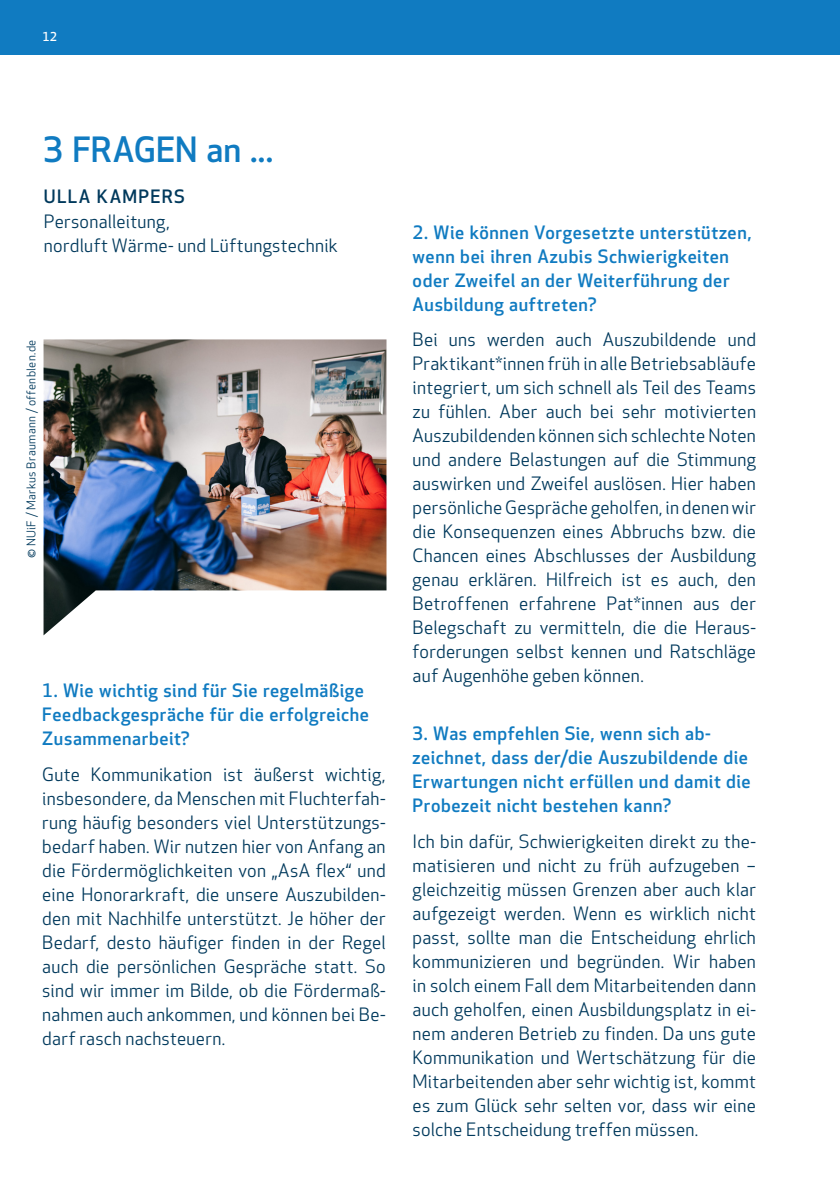
<style>
.page{position:relative;width:840px;height:1191px;background:#fff}
.page>*{position:absolute;margin:0;border:0;box-sizing:border-box;transform-origin:0 0}
.H3_Headline_17pt{font:500 34px "Apex New";color:#107bc1}
.p_Fließtext_9_12pt{font:18px/24px "Apex New";letter-spacing:.015em;color:#00395c;text-align:justify}
.H4_Interviewfragen{font:500 18px/24px "Apex New";letter-spacing:.035em;color:#107bc1}
.p_Fließtext_9_12pt-2{font:500 18px "Apex New";letter-spacing:.075em;color:#00395c}
.t1{font:500 12px "Apex New";color:#fff}
.Bildnachweis_6pt{font:11.8px "Apex New";letter-spacing:.03em;color:#00395c}
</style>
<div class="page">
<div style="left:0;top:0;width:839px;height:54px;background:#107bc1"></div>
<img style="left:43px;top:339px;width:343px;height:296px">
<p class="t1" style="left:43px;top:30px;width:16px">12</p>
<h3 class="H3_Headline_17pt" style="left:43px;top:130px;width:231px">3 FRAGEN an ...</h3>
<p class="p_Fließtext_9_12pt-2" style="left:44px;top:187px;width:142px">ULLA KAMPERS</p>
<p class="p_Fließtext_9_12pt" style="left:44px;top:210px;width:295px">Personalleitung,<br>nordluft Wärme- und Lüftungstechnik</p>
<p class="Bildnachweis_6pt" style="left:25px;top:558px;width:219px;rotate:-90deg">© NUiF / Markus Braumann / offenblen.de</p>
<h4 class="H4_Interviewfragen" style="left:42px;top:679px;width:328px">1. Wie wichtig sind für Sie regelmäßige<br>Feedbackgespräche für die erfolgreiche<br>Zusammenarbeit?</h4>
<p class="p_Fließtext_9_12pt" style="left:42px;top:762px;width:345px">Gute Kommunikation ist äußerst wichtig, insbesondere, da Menschen mit Fluchterfah&shy;rung häufig besonders viel Unterstützungs&shy;bedarf haben. Wir nutzen hier von Anfang an die Fördermöglichkeiten von „AsA flex“ und eine Honorarkraft, die unsere Auszubilden&shy;den mit Nachhilfe unterstützt. Je höher der Bedarf, desto häufiger finden in der Regel auch die persönlichen Gespräche statt. So sind wir immer im Bilde, ob die Fördermaß&shy;nahmen auch ankommen, und können bei Be&shy;darf rasch nachsteuern.</p>
<h4 class="H4_Interviewfragen" style="left:412px;top:221px;width:340px">2. Wie können Vorgesetzte unterstützen, wenn bei ihren Azubis Schwierigkeiten oder Zweifel an der Weiterführung der Ausbildung auftreten?</h4>
<p class="p_Fließtext_9_12pt" style="left:412px;top:328px;width:345px">Bei uns werden auch Auszubildende und Praktikant*innen früh in alle Betriebsabläufe integriert, um sich schnell als Teil des Teams zu fühlen. Aber auch bei sehr motivierten Auszubildenden können sich schlechte Noten und andere Belastungen auf die Stimmung auswirken und Zweifel auslösen. Hier haben persönliche Gespräche geholfen, in denen wir die Konsequenzen eines Abbruchs bzw. die Chancen eines Abschlusses der Ausbildung genau erklären. Hilfreich ist es auch, den Betroffenen erfahrene Pat*innen aus der Belegschaft zu vermitteln, die die Heraus&shy;forderungen selbst kennen und Ratschläge auf Augenhöhe geben können.</p>
<h4 class="H4_Interviewfragen" style="left:412px;top:722px;width:339px">3. Was empfehlen Sie, wenn sich ab&shy;zeichnet, dass der/die Auszubildende die Erwartungen nicht erfüllen und damit die Probezeit nicht bestehen kann?</h4>
<p class="p_Fließtext_9_12pt" style="left:412px;top:830px;width:345px">Ich bin dafür, Schwierigkeiten direkt zu the&shy;matisieren und nicht zu früh aufzugeben – gleichzeitig müssen Grenzen aber auch klar aufgezeigt werden. Wenn es wirklich nicht passt, sollte man die Entscheidung ehrlich kommunizieren und begründen. Wir haben in solch einem Fall dem Mitarbeitenden dann auch geholfen, einen Ausbildungsplatz in ei&shy;nem anderen Betrieb zu finden. Da uns gute Kommunikation und Wertschätzung für die Mitarbeitenden aber sehr wichtig ist, kommt es zum Glück sehr selten vor, dass wir eine solche Entscheidung treffen müssen.</p>
</div>
